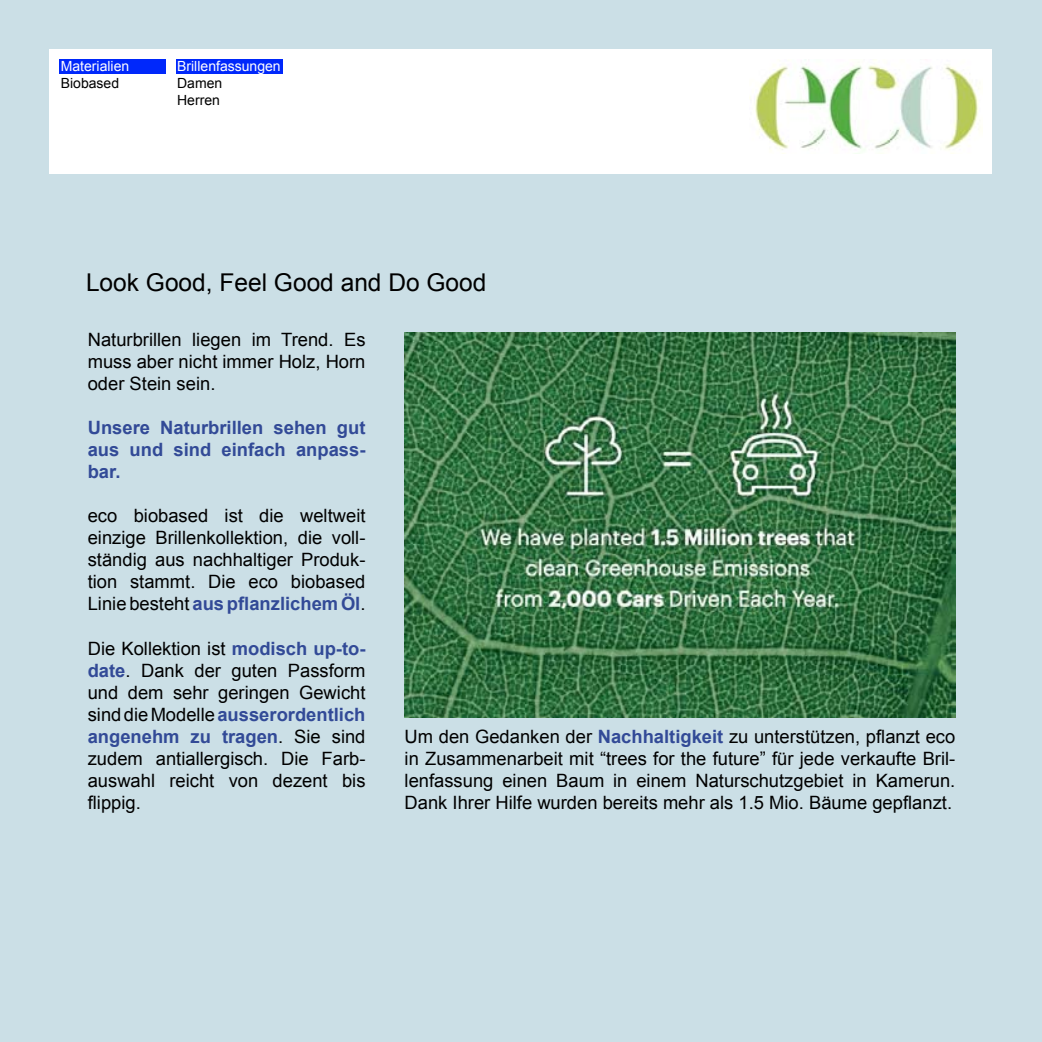
<style>
.page{position:relative;width:1042px;height:1042px;background:#cbdfe6}
.page>*{position:absolute;margin:0;border:0;box-sizing:border-box;transform-origin:0 0}
.t1{font:24.5px "Arial";color:#000}
.t2{font:18.38px/22.1px "Arial";color:#000;text-align:justify}
.t3{font:700 18.38px/22.1px "Arial";color:#324a97;text-align:justify}
.t4{font:14px "Arial";color:#fff}
.t5{font:14px/16.8px "Arial";color:#000}
.s1{font-weight:700;color:#324a97}
</style>
<div class="page">
<div style="left:50px;top:50px;width:942px;height:124px;background:#fff"></div>
<div style="left:176px;top:60px;width:107px;height:14px;background:#0028fb"></div>
<div style="left:60px;top:60px;width:106px;height:14px;background:#0028fb"></div>
<img style="left:749px;top:64px;width:230px;height:90px">
<img style="left:404px;top:332px;width:551px;height:386px">
<p class="t4" style="left:61px;top:57px;width:70px">Materialien</p>
<p class="t5" style="left:61px;top:75px;width:60px">Biobased</p>
<p class="t4" style="left:177px;top:57px;width:105px">Brillenfassungen</p>
<p class="t5" style="left:177px;top:75px;width:47px">Damen<br>Herren</p>
<h1 class="t1" style="left:86px;top:266px;width:402px">Look Good, Feel Good and Do Good</h1>
<p class="t2" style="left:88px;top:328px;width:279px">Naturbrillen liegen im Trend. Es muss aber nicht immer Holz, Horn oder Stein sein.</p>
<p class="t3" style="left:88px;top:417px;width:279px">Unsere Naturbrillen sehen gut aus und sind einfach anpass&shy;bar.</p>
<p class="t2" style="left:88px;top:505px;width:279px">eco biobased ist die weltweit einzige Brillenkollektion, die voll&shy;ständig aus nachhaltiger Produk&shy;tion stammt. Die eco biobased Linie besteht <span class="s1">aus pflanzlichem Öl</span>.</p>
<p class="t2" style="left:88px;top:637px;width:279px">Die Kollektion ist <span class="s1">modisch up-to&shy;date</span>. Dank der guten Passform und dem sehr geringen Gewicht sind die Modelle <span class="s1">ausserordentlich angenehm zu tragen</span>. Sie sind zudem antiallergisch. Die Farb&shy;auswahl reicht von dezent bis flippig.</p>
<p class="t2" style="left:404px;top:726px;width:552px">Um den Gedanken der <span class="s1">Nachhaltigkeit</span> zu unterstützen, pflanzt eco in Zusammenarbeit mit “trees for the future” für jede verkaufte Bril&shy;lenfassung einen Baum in einem Naturschutzgebiet in Kamerun.<br>Dank Ihrer Hilfe wurden bereits mehr als 1.5 Mio. Bäume gepflanzt.</p>
</div>
